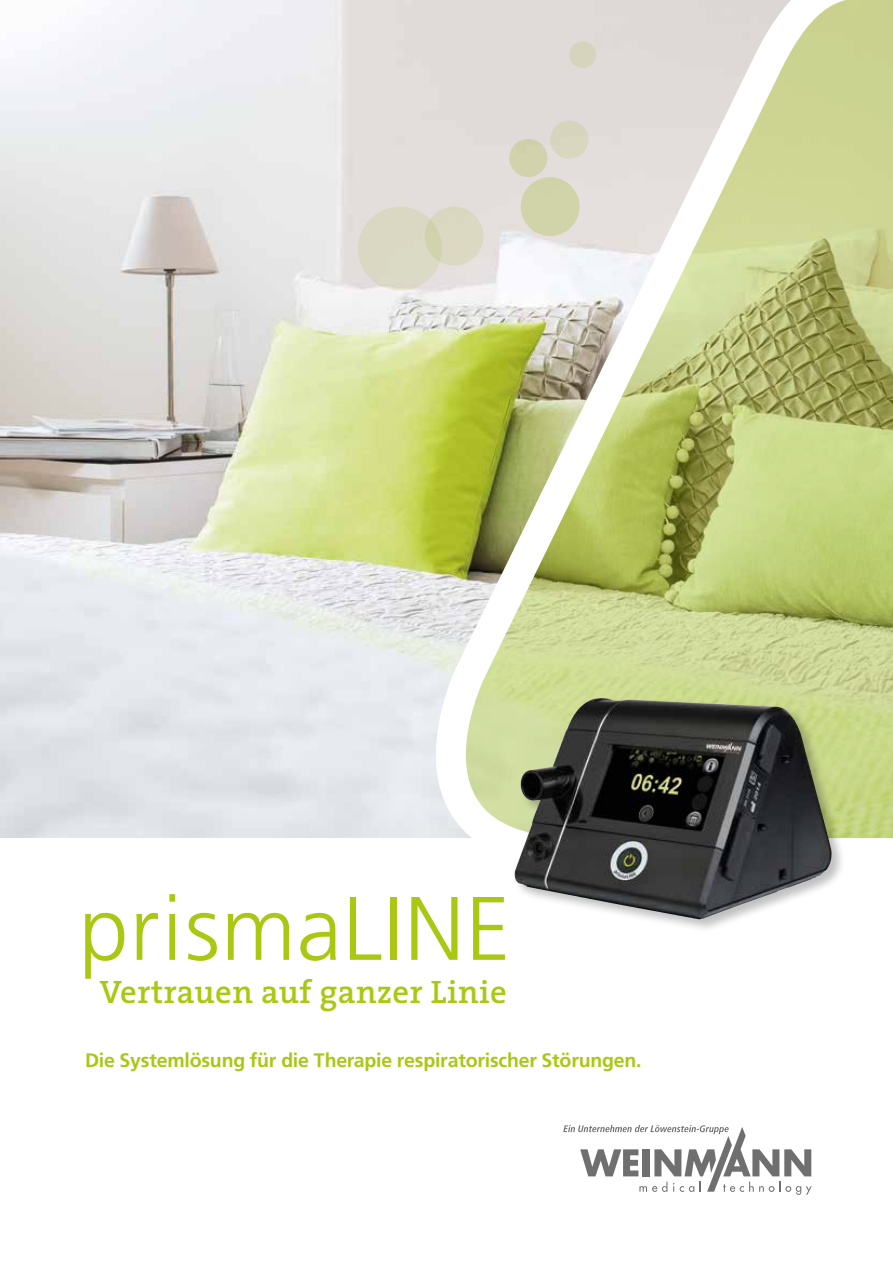
<style>
.page{position:relative;width:893px;height:1263px;background:#fff}
.page>*{position:absolute;margin:0;border:0;box-sizing:border-box;transform-origin:0 0}
.t1{font:300 90px "Frutiger LT Com";letter-spacing:.01em;color:#aac811}
.t2{font:600 32.7px "The Serif";letter-spacing:.015em;color:#aac811}
.t3{font:700 19.5px "Frutiger LT Com";letter-spacing:-.01em;color:#aac811}
</style>
<div class="page">
<img style="left:0;top:0;width:382px;height:838px">
<svg style="left:382px;top:0;width:511px;height:839px"></svg>
<svg style="left:568px;top:40px;width:30px;height:30px"></svg>
<svg style="left:353px;top:202px;width:134px;height:94px"></svg>
<svg style="left:507px;top:118px;width:84px;height:121px"></svg>
<div style="left:513px;top:696px;width:332px;height:237px;background:#000;opacity:.25"></div>
<img style="left:567px;top:698px;width:33px;height:32px">
<svg style="left:563px;top:1125px;width:249px;height:70px"></svg>
<h1 class="t1" style="left:79px;top:876px;width:433px">prismaLINE</h1>
<h2 class="t2" style="left:100px;top:965px;width:409px">Vertrauen auf ganzer Linie</h2>
<p class="t3" style="left:85px;top:1049px;width:558px">Die Systemlösung für die Therapie respiratorischer Störungen.</p>
</div>
